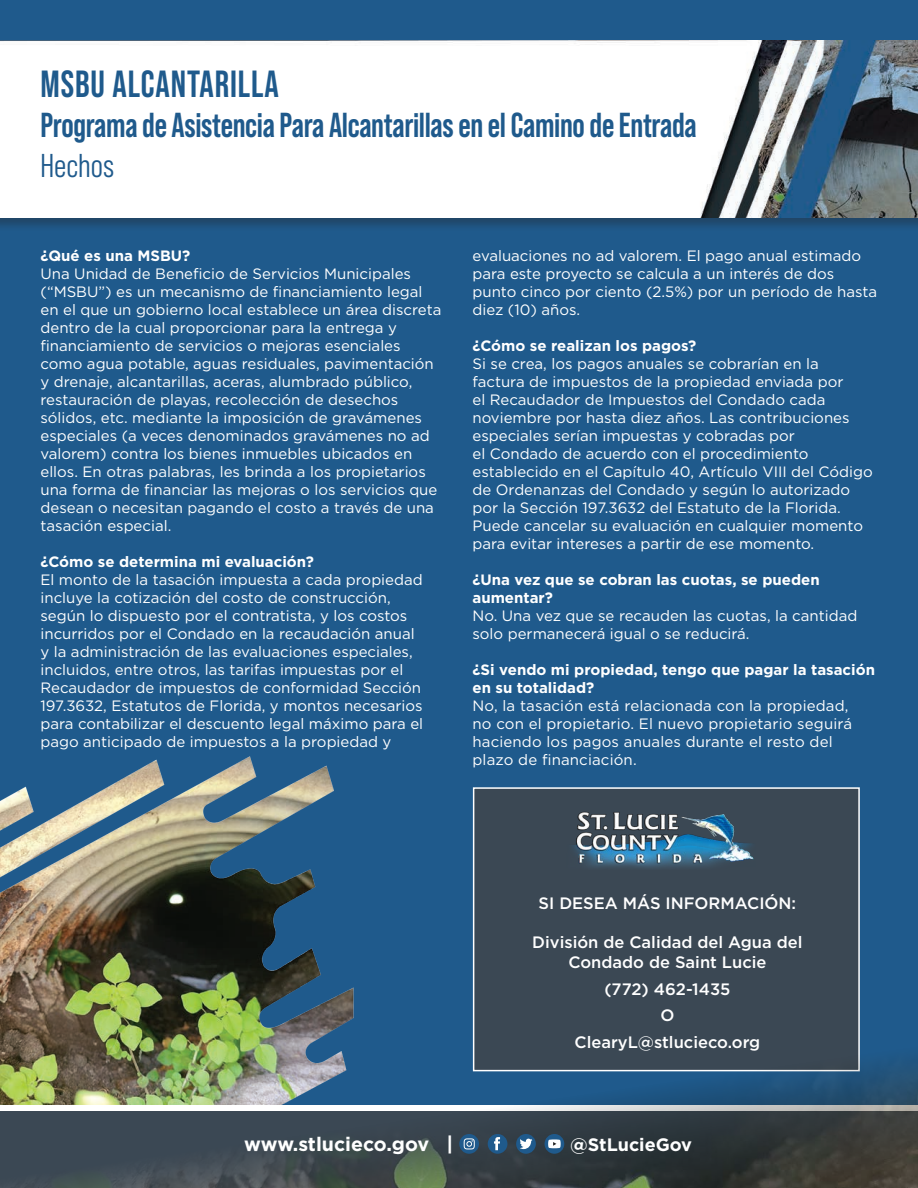
<style>
.page{position:relative;width:918px;height:1188px;background:#fff}
.page>*{position:absolute;margin:0;border:0;box-sizing:border-box;transform-origin:0 0}
.t1{font:700 37.8px "Bebas Neue Pro";letter-spacing:.025em;color:#1f5a8c;scale:.95 1}
.t2{font:700 34.65px "Bebas Neue Pro";letter-spacing:-.01em;color:#1f5a8c;scale:.95 1}
.t3{font:33px "Bebas Neue Pro Middle";color:#1f5a8c}
.t4{font:700 19.5px "Gotham";color:#fff}
.t5{font:700 18px "Gotham";color:#fff}
.t6{font:500 16.5px/19.8px "Gotham";color:#fff;text-align:center}
.t7{font:15px/18px "Gotham";color:#fff}
.t8{font:700 15px/18px "Gotham";color:#fff}
</style>
<div class="page">
<div style="left:0;top:0;width:918px;height:1105px;background:#1f5a8c"></div>
<img style="left:0;top:756px;width:354px;height:289px">
<div style="left:0;top:39px;width:918px;height:193px;background:#231f20;opacity:.35"></div>
<img style="left:0;top:40px;width:918px;height:177px">
<div style="left:473px;top:787px;width:387px;height:284px;background:#3b4854;border:2px solid #fff"></div>
<img style="left:572px;top:811px;width:182px;height:57px">
<img style="left:0;top:1045px;width:918px;height:143px">
<svg style="left:459px;top:1134px;width:20px;height:20px"></svg>
<svg style="left:464px;top:1138px;width:11px;height:11px"></svg>
<div style="left:488px;top:1134px;width:19px;height:20px;background:#1f5a8c;border-radius:50%"></div>
<svg style="left:494px;top:1137px;width:6px;height:13px"></svg>
<div style="left:516px;top:1134px;width:20px;height:20px;background:#1f5a8c;border-radius:50%"></div>
<svg style="left:520px;top:1139px;width:12px;height:10px"></svg>
<div style="left:545px;top:1134px;width:19px;height:20px;background:#1f5a8c;border-radius:50%"></div>
<svg style="left:548px;top:1139px;width:13px;height:9px"></svg>
<p class="t1" style="left:40px;top:62px;width:253px">MSBU ALCANTARILLA</p>
<p class="t2" style="left:40px;top:105px;width:692px">Programa de Asistencia Para Alcantarillas en el Camino de Entrada</p>
<p class="t3" style="left:40px;top:147px;width:75px">Hechos</p>
<p class="t8" style="left:40px;top:247px;width:151px">¿Qué es una MSBU?</p>
<p class="t7" style="left:40px;top:265px;width:403px">Una Unidad de Beneficio de Servicios Municipales (“MSBU”) es un mecanismo de financiamiento legal en el que un gobierno local establece un área discreta dentro de la cual proporcionar para la entrega y financiamiento de servicios o mejoras esenciales como agua potable, aguas residuales, pavimentación y drenaje, alcantarillas, aceras, alumbrado público, restauración de playas, recolección de desechos sólidos, etc. mediante la imposición de gravámenes especiales (a veces denominados gravámenes no ad valorem) contra los bienes inmuebles ubicados en ellos. En otras palabras, les brinda a los propietarios una forma de financiar las mejoras o los servicios que desean o necesitan pagando el costo a través de una tasación especial.</p>
<p class="t8" style="left:40px;top:553px;width:275px">¿Cómo se determina mi evaluación?</p>
<p class="t7" style="left:40px;top:571px;width:384px">El monto de la tasación impuesta a cada propiedad incluye la cotización del costo de construcción, según lo dispuesto por el contratista, y los costos incurridos por el Condado en la recaudación anual y la administración de las evaluaciones especiales, incluidos, entre otros, las tarifas impuestas por el Recaudador de impuestos de conformidad Sección 197.3632, Estatutos de Florida, y montos necesarios para contabilizar el descuento legal máximo para el pago anticipado de impuestos a la propiedad y</p>
<p class="t7" style="left:472px;top:247px;width:406px">evaluaciones no ad valorem. El pago anual estimado para este proyecto se calcula a un interés de dos punto cinco por ciento (2.5%) por un período de hasta diez (10) años.</p>
<p class="t8" style="left:472px;top:337px;width:225px">¿Cómo se realizan los pagos?</p>
<p class="t7" style="left:472px;top:355px;width:402px">Si se crea, los pagos anuales se cobrarían en la factura de impuestos de la propiedad enviada por<br>el Recaudador de Impuestos del Condado cada noviembre por hasta diez años. Las contribuciones especiales serían impuestas y cobradas por<br>el Condado de acuerdo con el procedimiento establecido en el Capítulo 40, Artículo VIII del Código de Ordenanzas del Condado y según lo autorizado por la Sección 197.3632 del Estatuto de la Florida.<br>Puede cancelar su evaluación en cualquier momento para evitar intereses a partir de ese momento.</p>
<p class="t8" style="left:472px;top:571px;width:349px">¿Una vez que se cobran las cuotas, se pueden aumentar?</p>
<p class="t7" style="left:472px;top:607px;width:386px">No. Una vez que se recauden las cuotas, la cantidad solo permanecerá igual o se reducirá.</p>
<p class="t8" style="left:472px;top:661px;width:404px">¿Si vendo mi propiedad, tengo que pagar la tasación en su totalidad?</p>
<p class="t7" style="left:472px;top:697px;width:381px">No, la tasación está relacionada con la propiedad, no con el propietario. El nuevo propietario seguirá haciendo los pagos anuales durante el resto del plazo de financiación.</p>
<p class="t6" style="left:539px;top:893px;width:259px">SI DESEA MÁS INFORMACIÓN:</p>
<p class="t6" style="left:532px;top:932px;width:272px">División de Calidad del Agua del<br>Condado de Saint Lucie</p>
<p class="t6" style="left:604px;top:979px;width:128px">(772) 462-1435</p>
<p class="t6" style="left:660px;top:1005px;width:16px">O</p>
<p class="t6" style="left:575px;top:1032px;width:187px">ClearyL@stlucieco.org</p>
<p class="t4" style="left:244px;top:1131px;width:211px">www.stlucieco.gov |</p>
<p class="t5" style="left:570px;top:1132px;width:123px">@StLucieGov</p>
</div>
